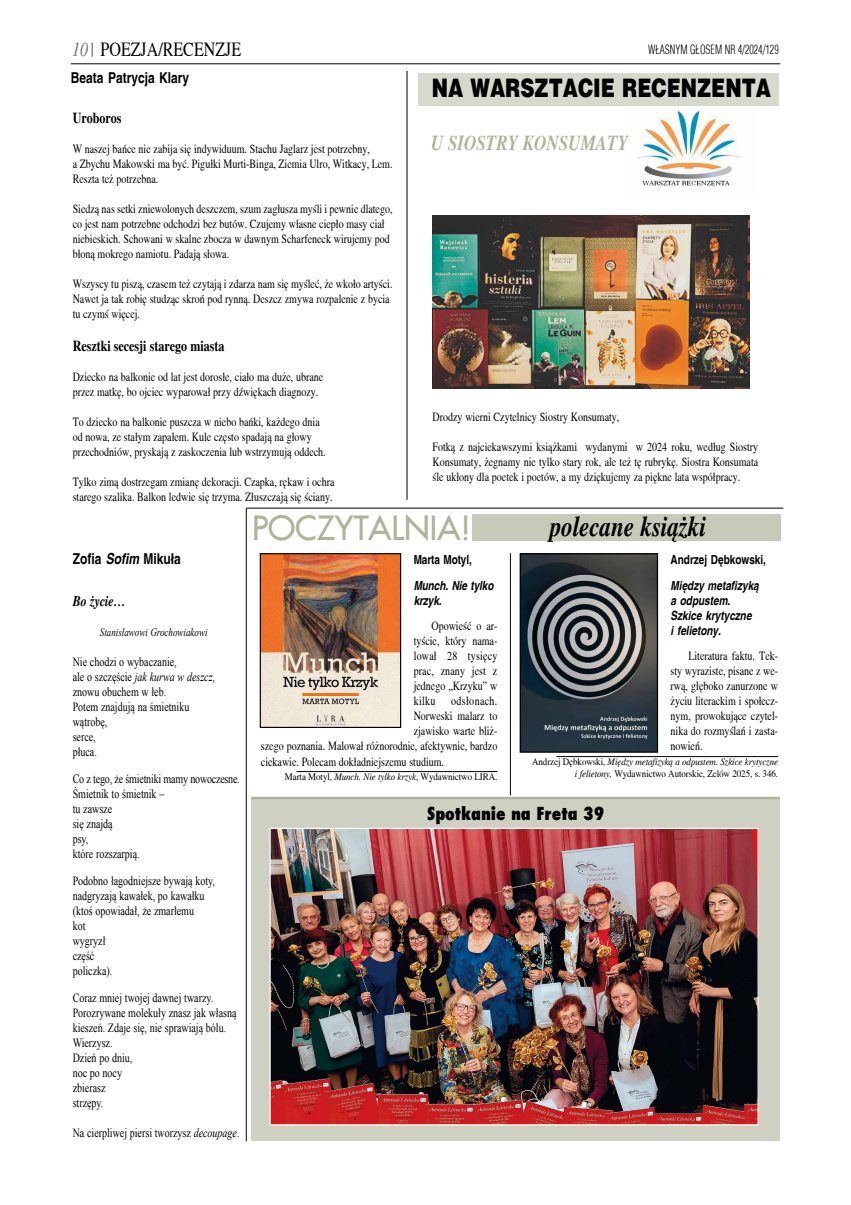
<style>
.page{position:relative;width:851px;height:1205px;background:#fff}
.page>*{position:absolute;margin:0;border:0;box-sizing:border-box;transform-origin:0 0}
.t1{font:32.62px "Fujiyama 2";color:#aeb39c}
.t2{font:italic 700 28.75px "Toronto";color:#000;scale:.8 1}
.t3{font:900 25.5px "Switzerland";color:#000;scale:.77 1}
.t4{font:italic 700 21.25px "Toronto";color:#aeb39c;scale:.8 1}
.t5{font:20px "Toronto";color:#000;scale:.8 1}
.t6{font:italic 20px "Toronto";color:#707172;scale:.8 1}
.t7{font:800 17.5px "Fujiyama";letter-spacing:-.01em;color:#000}
.t8{font:700 15px "Toronto";color:#000;scale:.8 1}
.t9{font:700 15px "Switzerland";color:#000;scale:.8 1}
.t10{font:italic 700 15px "Toronto";color:#000;scale:.8 1}
.t11{font:12.5px/15px "Toronto";color:#000;scale:.8 1}
.t12{font:12.5px/15px "Times New Roman";color:#000;scale:.8 1}
.t13{font:italic 700 12.5px/15px "Switzerland";color:#000;scale:.8 1}
.t14{font:700 12.5px "Switzerland";color:#000;scale:.8 1}
.t15{font:300 12.5px "Switzerland Cond";color:#000;scale:.8 1}
.t16{font:12.5px "Toronto";letter-spacing:.035em;color:#000;scale:.8 1}
.t17{font:12.5px "Toronto";letter-spacing:.02em;color:#000;scale:.8 1}
.t18{font:italic 11.25px "Times New Roman";color:#000;scale:.8 1}
.t19{font:10px/11.2px "Toronto";letter-spacing:-.01em;color:#000;text-align:right;scale:.9 1}
.s1{font-style:italic}
</style>
<div class="page">
<svg style="left:92px;top:43px;width:1px;height:14px"></svg>
<hr style="left:71px;top:64px;width:709px;height:1px;background:#000">
<hr style="left:246px;top:508px;width:1px;height:633px;background:#000">
<div style="left:252px;top:797px;width:528px;height:344px;background:#ced1c2"></div>
<div style="left:418px;top:73px;width:361px;height:33px;background:#d6d9cc"></div>
<hr style="left:251px;top:797px;width:529px;height:2px;background:#aeb39c">
<hr style="left:296px;top:771px;width:201px;height:1px;background:#000">
<img style="left:262px;top:555px;width:137px;height:171px">
<div style="left:260px;top:553px;width:141px;height:175px;border:1px solid #000"></div>
<div style="left:472px;top:514px;width:308px;height:27px;background:#c6cab8"></div>
<hr style="left:246px;top:508px;width:537px;height:1px;background:#000">
<hr style="left:510px;top:553px;width:1px;height:242px;background:#000">
<hr style="left:556px;top:756px;width:222px;height:1px;background:#000">
<img style="left:521px;top:555px;width:135px;height:196px">
<div style="left:519px;top:553px;width:139px;height:200px;border:1px solid #000"></div>
<img style="left:637px;top:111px;width:105px;height:75px">
<img style="left:271px;top:830px;width:485px;height:293px">
<div style="left:269px;top:828px;width:489px;height:297px;border:1px solid #fff"></div>
<img style="left:432px;top:216px;width:317px;height:172px">
<hr style="left:407px;top:71px;width:1px;height:429px;background:#000">
<h3 class="t6" style="left:72px;top:38px;width:22px">10</h3>
<p class="t15" style="left:648px;top:42px;width:165px">W£ASNYM G£OSEM NR 4/2024/129</p>
<h3 class="t5" style="left:100px;top:38px;width:177px">POEZJA/RECENZJE</h3>
<p class="t9" style="left:71px;top:68px;width:149px">Beata Patrycja Klary</p>
<p class="t8" style="left:73px;top:109px;width:62px">Uroboros</p>
<p class="t11" style="left:73px;top:141px;width:401px">W naszej bańce nie zabija się indywiduum. Stachu Jaglarz jest potrzebny,<br>a Zbychu Makowski ma być. Pigułki Murti-Binga, Ziemia Ulro, Witkacy, Lem.<br>Reszta też potrzebna.</p>
<p class="t11" style="left:73px;top:201px;width:401px">Siedzą nas setki zniewolonych deszczem, szum zagłusza myśli i pewnie dlatego, co jest nam potrzebne odchodzi bez butów. Czujemy własne ciepło masy ciał niebieskich. Schowani w skalne zbocza w dawnym Scharfeneck wirujemy pod błoną mokrego namiotu. Padają słowa.</p>
<p class="t11" style="left:73px;top:276px;width:401px">Wszyscy tu piszą, czasem też czytają i zdarza nam się myśleć, że wkoło artyści.<br>Nawet ja tak robię studząc skroń pod rynną. Deszcz zmywa rozpalenie z bycia tu czymś więcej.</p>
<p class="t8" style="left:73px;top:337px;width:191px">Resztki secesji starego miasta</p>
<p class="t11" style="left:73px;top:369px;width:315px">Dziecko na balkonie od lat jest dorosłe, ciało ma duże, ubrane przez matkę, bo ojciec wyparował przy dźwiękach diagnozy.</p>
<p class="t11" style="left:73px;top:414px;width:318px">To dziecko na balkonie puszcza w niebo bańki, każdego dnia od nowa, ze stałym zapałem. Kule często spadają na głowy przechodniów, pryskają z zaskoczenia lub wstrzymują oddech.</p>
<p class="t11" style="left:73px;top:474px;width:329px">Tylko zimą dostrzegam zmianę dekoracji. Czapka, rękaw i ochra starego szalika. Balkon ledwie się trzyma. Złuszczają się ściany.</p>
<h3 class="t3" style="left:432px;top:72px;width:442px">NA WARSZTACIE RECENZENTA</h3>
<h3 class="t4" style="left:431px;top:131px;width:248px">U SIOSTRY KONSUMATY</h3>
<p class="t11" style="left:432px;top:409px;width:235px">Drodzy wierni Czytelnicy Siostry Konsumaty,</p>
<p class="t11" style="left:432px;top:439px;width:408px;text-align:justify">Fotką z najciekawszymi książkami wydanymi w 2024 roku, według Siostry Konsumaty, żegnamy nie tylko stary rok, ale też tę rubrykę. Siostra Konsumata śle ukłony dla poetek i poetów, a my dziękujemy za piękne lata współpracy.</p>
<p class="t9" style="left:73px;top:549px;width:137px">Zofia <span class="s1">Sofim</span> Mikuła</p>
<p class="t10" style="left:73px;top:592px;width:68px">Bo życie…</p>
<p class="t18" style="left:100px;top:624px;width:136px">Stanisławowi Grochowiakowi</p>
<p class="t12" style="left:73px;top:654px;width:179px">Nie chodzi o wybaczanie,<br>ale o szczęście <span class="s1">jak kurwa w deszcz</span>, znowu obuchem w łeb.<br>Potem znajdują na śmietniku wątrobę,<br>serce,<br>płuca.</p>
<p class="t12" style="left:73px;top:771px;width:210px">Co z tego, że śmietniki mamy nowoczesne.<br>Śmietnik to śmietnik –<br>tu zawsze<br>się znajdą<br>psy,<br>które rozszarpią.</p>
<p class="t12" style="left:73px;top:873px;width:179px">Podobno łagodniejsze bywają koty, nadgryzają kawałek, po kawałku (ktoś opowiadał, że zmarłemu<br>kot<br>wygryzł<br>część<br>policzka).</p>
<p class="t12" style="left:73px;top:990px;width:206px">Coraz mniej twojej dawnej twarzy.<br>Porozrywane molekuły znasz jak własną kieszeń. Zdaje się, nie sprawiają bólu.<br>Wierzysz.<br>Dzień po dniu,<br>noc po nocy<br>zbierasz<br>strzępy.</p>
<p class="t12" style="left:73px;top:1125px;width:210px">Na cierpliwej piersi tworzysz <span class="s1">decoupage</span>.</p>
<h1 class="t1" style="left:252px;top:504px;width:220px">POCZYTALNIA!</h1>
<p class="t14" style="left:413px;top:552px;width:74px">Marta Motyl,</p>
<p class="t13" style="left:413px;top:578px;width:101px">Munch. Nie tylko krzyk.</p>
<p class="t11" style="left:431px;top:619px;width:84px">Opowieść o ar-</p>
<p class="t11" style="left:413px;top:634px;width:106px">tyście, który nama-</p>
<p class="t17" style="left:413px;top:649px;width:106px">lował 28 tysięcy</p>
<p class="t11" style="left:413px;top:664px;width:106px">prac, znany jest z</p>
<p class="t11" style="left:413px;top:679px;width:106px">jednego „Krzyku” w</p>
<p class="t16" style="left:413px;top:694px;width:106px">kilku odsłonach.</p>
<p class="t11" style="left:413px;top:709px;width:106px">Norweski malarz to</p>
<p class="t11" style="left:413px;top:724px;width:106px">zjawisko warte bliż-</p>
<p class="t11" style="left:261px;top:739px;width:297px">szego poznania. Malował różnorodnie, afektywnie, bardzo</p>
<p class="t11" style="left:261px;top:754px;width:230px">ciekawie. Polecam dokładniejszemu studium.</p>
<p class="t19" style="left:285px;top:771px;width:237px">Marta Motyl, <span class="s1">Munch. Nie tylko krzyk</span>, Wydawnictwo LIRA.</p>
<h2 class="t2" style="left:550px;top:510px;width:196px">polecane ksi¹¿ki</h2>
<p class="t14" style="left:670px;top:552px;width:121px">Andrzej Dębkowski,</p>
<p class="t13" style="left:670px;top:578px;width:112px">Między metafizyką a odpustem.<br>Szkice krytyczne<br>i felietony.</p>
<p class="t11" style="left:670px;top:649px;width:136px;text-align:justify;text-indent:18px">Literatura faktu. Tek&shy;sty wyraziste, pisane z we&shy;rwą, głęboko zanurzone w życiu literackim i społecz&shy;nym, prowokujące czytel&shy;nika do rozmyślań i zasta&shy;nowień.</p>
<p class="t19" style="left:532px;top:756px;width:275px">Andrzej Dębkowski, <span class="s1">Między metafizyką a odpustem. Szkice krytyczne i felietony,</span> Wydawnictwo Autorskie, Zelów 2025, s. 346.</p>
<h3 class="t7" style="left:427px;top:802px;width:178px">Spotkanie na Freta 39</h3>
</div>
